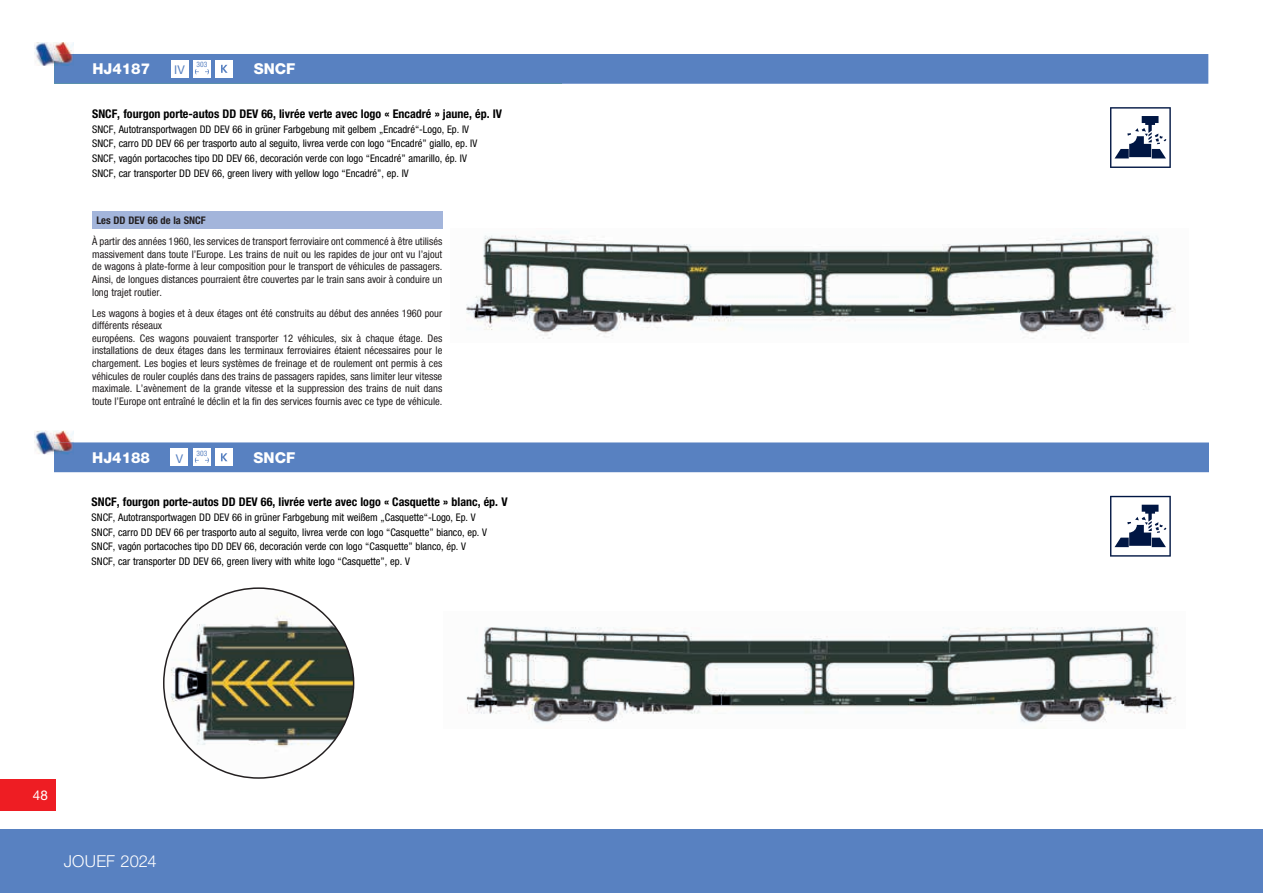
<style>
.page{position:relative;width:1263px;height:893px;background:#fff}
.page>*{position:absolute;margin:0;border:0;box-sizing:border-box;transform-origin:0 0}
.t1{font:300 16.5px "Helvetica Neue LT Std";letter-spacing:.005em;color:#fff}
.t2{font:800 15px "Helvetica Neue LT Std";color:#fff}
.t3{font:13.5px "Helvetica Neue LT Std";color:#fff}
.t4{font:700 condensed 12px "Helvetica Neue LT Std";color:#000}
.t5{font:12px "Helvetica Neue LT Std";color:#5881c1}
.t6{font:condensed 10.5px/12.6px "Helvetica Neue LT Std";color:#231f20;text-align:justify}
.t7{font:condensed 10.5px/14.7px "Helvetica Neue LT Std";color:#000}
.t8{font:700 condensed 10.5px "Helvetica Neue LT Std";color:#231f20}
.t9{font:condensed 7.5px "Helvetica Neue LT Std";color:#5881c1}
</style>
<div class="page">
<img style="left:466px;top:235px;width:710px;height:104px">
<img style="left:466px;top:627px;width:710px;height:102px">
<div style="left:54px;top:442px;width:1155px;height:30px;background:#5881c1"></div>
<div style="left:171px;top:449px;width:17px;height:17px;background:#fff"></div>
<div style="left:193px;top:449px;width:17px;height:17px;background:#fff"></div>
<svg style="left:195px;top:458px;width:4px;height:5px"></svg>
<svg style="left:205px;top:458px;width:4px;height:5px"></svg>
<div style="left:216px;top:449px;width:17px;height:17px;background:#fff"></div>
<svg style="left:221px;top:453px;width:7px;height:8px"></svg>
<img style="left:34px;top:431px;width:40px;height:23px">
<img style="left:54px;top:442px;width:20px;height:12px">
<div style="left:54px;top:54px;width:1154px;height:30px;background:#5881c1"></div>
<div style="left:171px;top:60px;width:17px;height:17px;background:#fff"></div>
<div style="left:193px;top:60px;width:18px;height:17px;background:#fff"></div>
<svg style="left:195px;top:69px;width:4px;height:5px"></svg>
<svg style="left:205px;top:69px;width:4px;height:5px"></svg>
<div style="left:216px;top:60px;width:17px;height:17px;background:#fff"></div>
<svg style="left:221px;top:65px;width:7px;height:8px"></svg>
<img style="left:34px;top:42px;width:40px;height:24px">
<img style="left:54px;top:54px;width:20px;height:12px">
<svg style="left:1110px;top:107px;width:61px;height:61px"></svg>
<svg style="left:1110px;top:496px;width:61px;height:61px"></svg>
<div style="left:0;top:829px;width:1263px;height:64px;background:#5881c1"></div>
<div style="left:0;top:779px;width:55px;height:32px;background:#ee1d23"></div>
<div style="left:92px;top:211px;width:350px;height:18px;background:#a3b5db"></div>
<svg style="left:163px;top:587px;width:191px;height:192px"></svg>
<p class="t9" style="left:196px;top:60px;width:12px">303</p>
<h2 class="t2" style="left:254px;top:60px;width:43px">SNCF</h2>
<p class="t4" style="left:92px;top:106px;width:411px">SNCF, fourgon porte-autos DD DEV 66, livrée verte avec logo « Encadré » jaune, ép. IV</p>
<p class="t7" style="left:92px;top:121px;width:387px">SNCF, Autotransportwagen DD DEV 66 in grüner Farbgebung mit gelbem „Encadré“-Logo, Ep. IV SNCF, carro DD DEV 66 per trasporto auto al seguito, livrea verde con logo “Encadré” giallo, ep. IV SNCF, vagón portacoches tipo DD DEV 66, decoración verde con logo “Encadré” amarillo, ép. IV SNCF, car transporter DD DEV 66, green livery with yellow logo “Encadré”, ep. IV</p>
<h2 class="t2" style="left:92px;top:60px;width:59px">HJ4187</h2>
<p class="t5" style="left:174px;top:63px;width:12px">IV</p>
<p class="t8" style="left:96px;top:214px;width:111px">Les DD DEV 66 de la SNCF</p>
<p class="t6" style="left:92px;top:235px;width:352px">À partir des années 1960, les services de transport ferroviaire ont commencé à être utilisés massivement dans toute l’Europe. Les trains de nuit ou les rapides de jour ont vu l’ajout de wagons à plate-forme à leur composition pour le transport de véhicules de passagers.<br>Ainsi, de longues distances pourraient être couvertes par le train sans avoir à conduire un long trajet routier.</p>
<p class="t6" style="left:92px;top:306px;width:352px;text-align:left">Les wagons à bogies et à deux étages ont été construits au début des années 1960 pour différents réseaux<br>européens. Ces wagons pouvaient transporter 12 véhicules, six à chaque étage. Des installations de deux étages dans les terminaux ferroviaires étaient nécessaires pour le chargement. Les bogies et leurs systèmes de freinage et de roulement ont permis à ces véhicules de rouler couplés dans des trains de passagers rapides, sans limiter leur vitesse maximale. L’avènement de la grande vitesse et la suppression des trains de nuit dans toute l’Europe ont entraîné le déclin et la fin des services fournis avec ce type de véhicule.</p>
<h2 class="t2" style="left:92px;top:448px;width:59px">HJ4188</h2>
<p class="t5" style="left:176px;top:451px;width:9px">V</p>
<p class="t9" style="left:196px;top:449px;width:12px">303</p>
<h2 class="t2" style="left:254px;top:448px;width:43px">SNCF</h2>
<p class="t4" style="left:92px;top:495px;width:417px">SNCF, fourgon porte-autos DD DEV 66, livrée verte avec logo « Casquette » blanc, ép. V</p>
<p class="t7" style="left:92px;top:510px;width:397px">SNCF, Autotransportwagen DD DEV 66 in grüner Farbgebung mit weißem „Casquette“-Logo, Ep. V SNCF, carro DD DEV 66 per trasporto auto al seguito, livrea verde con logo “Casquette” bianco, ep. V SNCF, vagón portacoches tipo DD DEV 66, decoración verde con logo “Casquette” blanco, ép. V SNCF, car transporter DD DEV 66, green livery with white logo “Casquette”, ep. V</p>
<p class="t3" style="left:33px;top:787px;width:16px">48</p>
<h1 class="t1" style="left:64px;top:851px;width:94px">JOUEF 2024</h1>
</div>
